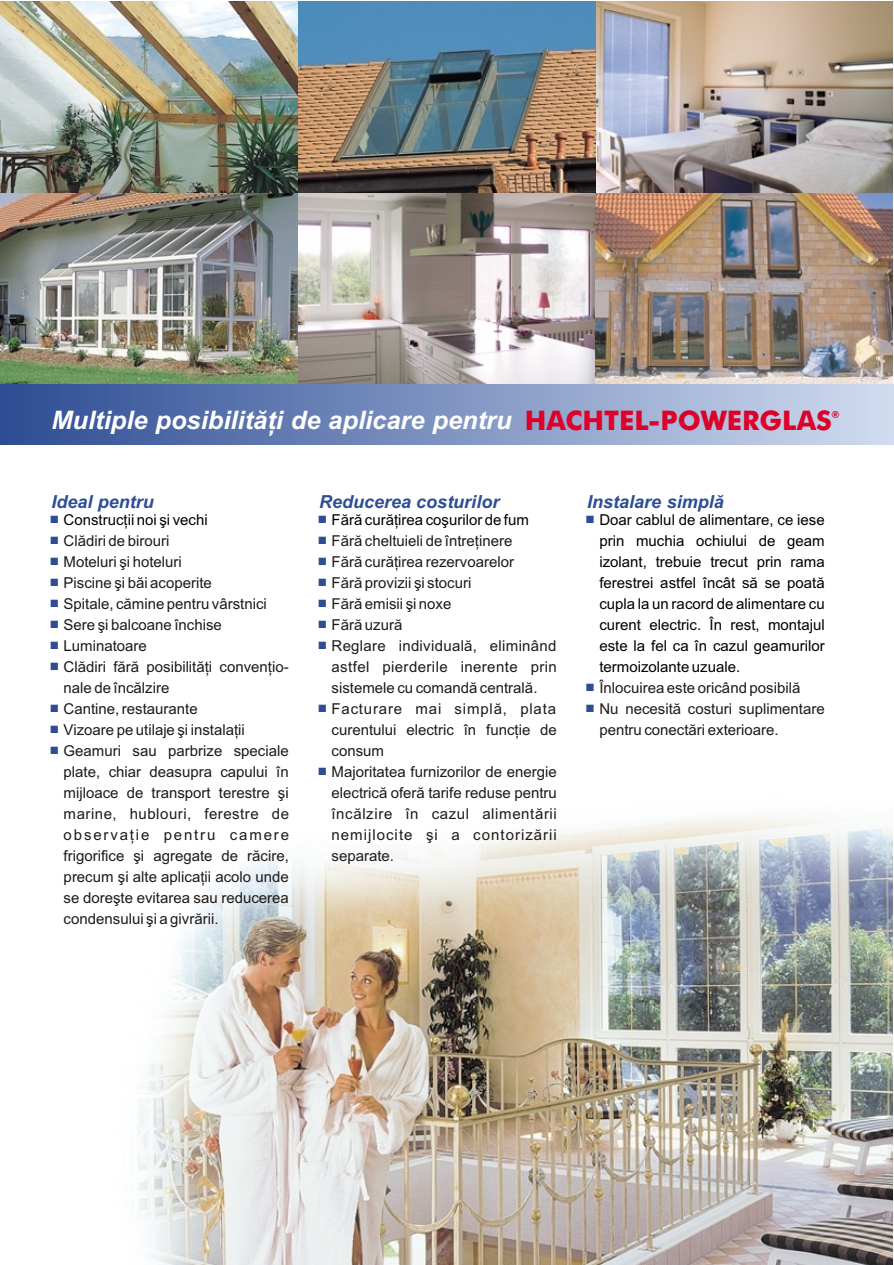
<style>
.page{position:relative;width:894px;height:1265px;background:#fff}
.page>*{position:absolute;margin:0;border:0;box-sizing:border-box;transform-origin:0 0}
.t1{font:italic 700 25.5px "Arial";color:#fff}
.t2{font:italic 700 18px "Arial";color:#2e4d94}
.t3{font:15px/21px "Arial";color:#1f1a17}
.t4{font:15px/21px "Arial";color:#000;text-align:justify}
.t5{font:700 9.75px "Futura Md BT";color:#de0029}
.s1{font-family:"Futura Md BT";font-style:normal;font-size:27px;color:#de0029}
</style>
<div class="page">
<img style="left:138px;top:815px;width:755px;height:449px">
<svg style="left:0;top:444px;width:298px;height:526px"></svg>
<img style="left:0;top:2px;width:298px;height:382px">
<img style="left:298px;top:2px;width:298px;height:191px">
<img style="left:596px;top:2px;width:297px;height:191px">
<svg style="left:298px;top:193px;width:298px;height:191px"></svg>
<img style="left:596px;top:193px;width:297px;height:191px">
<div style="left:0;top:384px;width:893px;height:60px;background:linear-gradient(to right,#2c4c93,#d1dcf0)"></div>
<svg style="left:51px;top:516px;width:7px;height:7px"></svg>
<svg style="left:51px;top:537px;width:7px;height:7px"></svg>
<svg style="left:51px;top:558px;width:7px;height:7px"></svg>
<svg style="left:51px;top:579px;width:7px;height:7px"></svg>
<svg style="left:51px;top:600px;width:7px;height:7px"></svg>
<svg style="left:51px;top:620px;width:7px;height:8px"></svg>
<svg style="left:51px;top:641px;width:7px;height:8px"></svg>
<svg style="left:51px;top:662px;width:7px;height:8px"></svg>
<svg style="left:51px;top:704px;width:7px;height:8px"></svg>
<svg style="left:51px;top:725px;width:7px;height:7px"></svg>
<svg style="left:51px;top:746px;width:7px;height:7px"></svg>
<h1 class="t1" style="left:51px;top:410px;width:782px">Multiple posibilitãþi de aplicare pentru <span class="s1">HACHTEL-POWERGLAS</span></h1>
<p class="t5" style="left:832px;top:410px;width:10px">®</p>
<p class="t2" style="left:51px;top:495px;width:104px">Ideal pentru</p>
<p class="t2" style="left:319px;top:495px;width:182px">Reducerea costurilor</p>
<p class="t2" style="left:587px;top:495px;width:138px">Instalare simplã</p>
<p class="t4" style="left:64px;top:511px;width:146px">Construcþii noi ºi vechi</p>
<p class="t3" style="left:64px;top:532px;width:227px">Clãdiri de birouri<br>Moteluri ºi hoteluri<br>Piscine ºi bãi acoperite<br>Spitale, cãmine pentru vârstnici<br>Sere ºi balcoane închise<br>Luminatoare<br>Clãdiri fãrã posibilitãþi convenþio&shy;nale de încãlzire<br>Cantine, restaurante<br>Vizoare pe utilaje ºi instalaþii<br>Geamuri sau parbrize speciale plate, chiar deasupra capului în mijloace de transport terestre ºi marine, hublouri, ferestre de observaþie pentru camere frigorifice ºi agregate de rãcire, precum ºi alte aplicaþii acolo unde se doreºte evitarea sau reducerea condensului ºi a givrãrii.</p>
<p class="t4" style="left:332px;top:511px;width:199px">Fãrã curãþirea coºurilor de fum</p>
<p class="t3" style="left:332px;top:532px;width:227px">Fãrã cheltuieli de întreþinere<br>Fãrã curãþirea rezervoarelor<br>Fãrã provizii ºi stocuri<br>Fãrã emisii ºi noxe<br>Fãrã uzurã<br>Reglare individualã, eliminând astfel pierderile inerente prin sistemele cu comandã centralã.<br>Facturare mai simplã, plata curentului electric în funcþie de consum<br>Majoritatea furnizorilor de energie electricã oferã tarife reduse pentru încãlzire în cazul alimentãrii nemijlocite ºi a contorizãrii separate.</p>
<p class="t4" style="left:599px;top:511px;width:227px">Doar cablul de alimentare, ce iese prin muchia ochiului de geam izolant, trebuie trecut prin rama ferestrei astfel încât sã se poatã cupla la un racord de alimentare cu curent electric. În rest, montajul este la fel ca în cazul geamurilor termoizolante uzuale.</p>
<p class="t3" style="left:599px;top:678px;width:227px">Înlocuirea este oricând posibilã<br>Nu necesitã costuri suplimentare pentru conectãri exterioare.</p>
</div>
